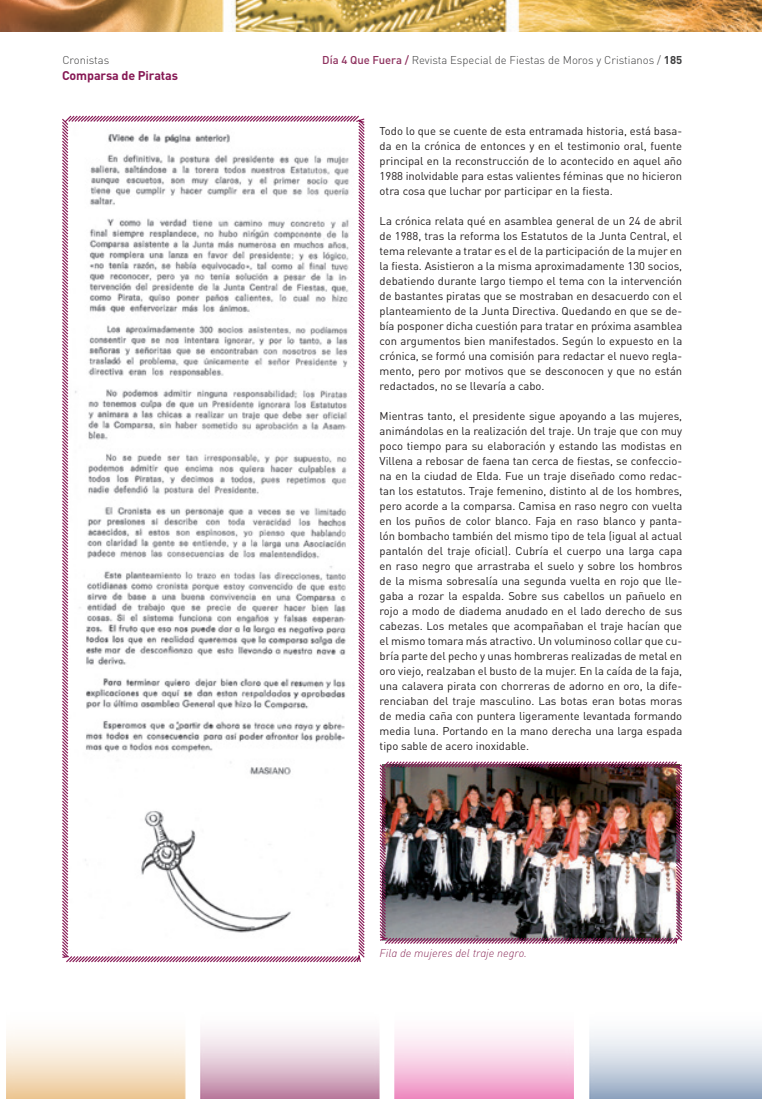
<style>
.page{position:relative;width:762px;height:1099px;background:#fff}
.page>*{position:absolute;margin:0;border:0;box-sizing:border-box;transform-origin:0 0}
.t1{font:700 12.5px "DIN";letter-spacing:-.01em;color:#861854}
.t2{font:11.25px/15px "DIN";color:#231f20;text-align:justify}
.t3{font:300 11.25px "DIN";color:#3e3e3f}
.t4{font:11.25px "DIN Light Italic Alt";color:#8e315e}
.s1{font-weight:500;color:#8e315e}
.s2{font-weight:700}
</style>
<div class="page">
<svg style="left:6px;top:1034px;width:179px;height:64px;background:#f5e3cb"></svg>
<svg style="left:200px;top:1031px;width:180px;height:67px;background:#dec2d1"></svg>
<svg style="left:395px;top:1032px;width:179px;height:66px;background:#f6c8e1"></svg>
<svg style="left:589px;top:1033px;width:173px;height:65px;background:#cad3e0"></svg>
<img style="left:0;top:0;width:762px;height:32px">
<svg style="left:62px;top:115px;width:303px;height:848px"></svg>
<img style="left:379px;top:761px;width:304px;height:183px">
<p class="t3" style="left:62px;top:53px;width:48px">Cronistas</p>
<p class="t3" style="left:322px;top:53px;width:360px"><span class="s1">Día 4 Que Fuera /</span> Revista Especial de Fiestas de Moros y Cristianos / <span class="s2">185</span></p>
<p class="t1" style="left:62px;top:67px;width:117px">Comparsa de Piratas</p>
<p class="t2" style="left:380px;top:123px;width:304px">Todo lo que se cuente de esta entramada historia, está basa&shy;da en la crónica de entonces y en el testimonio oral, fuente principal en la reconstrucción de lo acontecido en aquel año 1988 inolvidable para estas valientes féminas que no hicieron otra cosa que luchar por participar en la fiesta.</p>
<p class="t2" style="left:380px;top:213px;width:304px">La crónica relata qué en asamblea general de un 24 de abril de 1988, tras la reforma los Estatutos de la Junta Central, el tema relevante a tratar es el de la participación de la mujer en la fiesta. Asistieron a la misma aproximadamente 130 socios, debatiendo durante largo tiempo el tema con la intervención de bastantes piratas que se mostraban en desacuerdo con el planteamiento de la Junta Directiva. Quedando en que se de&shy;bía posponer dicha cuestión para tratar en próxima asamblea con argumentos bien manifestados. Según lo expuesto en la crónica, se formó una comisión para redactar el nuevo regla&shy;mento, pero por motivos que se desconocen y que no están redactados, no se llevaría a cabo.</p>
<p class="t2" style="left:380px;top:408px;width:304px">Mientras tanto, el presidente sigue apoyando a las mujeres, animándolas en la realización del traje. Un traje que con muy poco tiempo para su elaboración y estando las modistas en Villena a rebosar de faena tan cerca de fiestas, se confeccio&shy;na en la ciudad de Elda. Fue un traje diseñado como redac&shy;tan los estatutos. Traje femenino, distinto al de los hombres, pero acorde a la comparsa. Camisa en raso negro con vuelta en los puños de color blanco. Faja en raso blanco y panta&shy;lón bombacho también del mismo tipo de tela (igual al actual pantalón del traje oficial). Cubría el cuerpo una larga capa en raso negro que arrastraba el suelo y sobre los hombros de la misma sobresalía una segunda vuelta en rojo que lle&shy;gaba a rozar la espalda. Sobre sus cabellos un pañuelo en rojo a modo de diadema anudado en el lado derecho de sus cabezas. Los metales que acompañaban el traje hacían que el mismo tomara más atractivo. Un voluminoso collar que cu&shy;bría parte del pecho y unas hombreras realizadas de metal en oro viejo, realzaban el busto de la mujer. En la caída de la faja, una calavera pirata con chorreras de adorno en oro, la dife&shy;renciaban del traje masculino. Las botas eran botas moras de media caña con puntera ligeramente levantada formando media luna. Portando en la mano derecha una larga espada tipo sable de acero inoxidable.</p>
<p class="t4" style="left:380px;top:946px;width:149px">Fila de mujeres del traje negro.</p>
</div>
